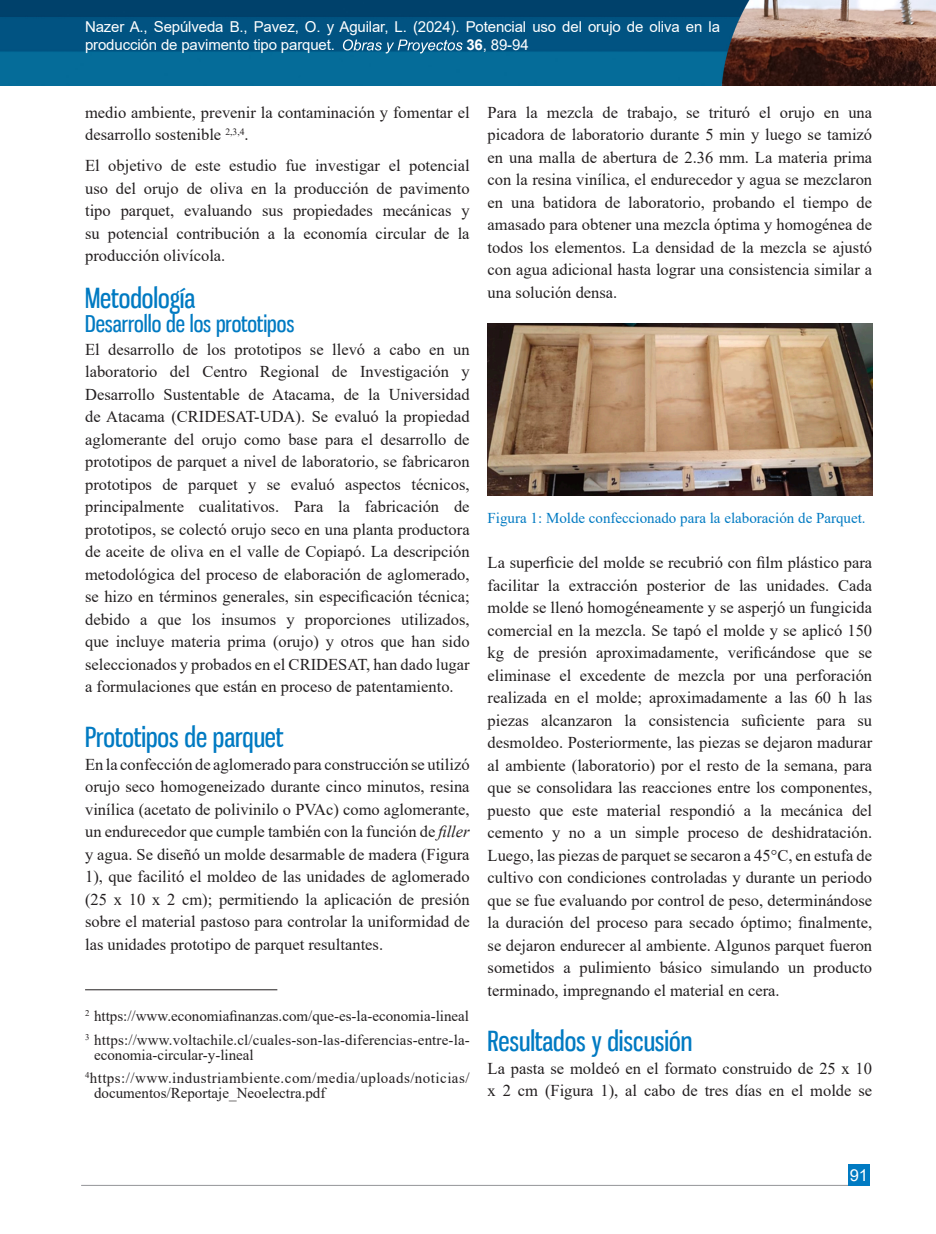
<style>
.page{position:relative;width:936px;height:1234px;background:#fff}
.page>*{position:absolute;margin:0;border:0;box-sizing:border-box;transform-origin:0 0}
.t1{font:27px "Gnuolane Free";color:#007ac2}
.t2{font:22.5px "Gnuolane Free";color:#007ac2}
.t3{font:16.5px/22.5px "Times New Roman";color:#231f20;text-align:justify}
.t4{font:16.5px "Arial";color:#fff}
.t5{font:15px/15px "Times New Roman";color:#231f20}
.t6{font:15px/18px "Arial";letter-spacing:-.01em;color:#fff}
.t7{font:15px/15px "Times New Roman";letter-spacing:.03em;color:#231f20}
.t8{font:15px "Times New Roman";color:#007ac2}
.s1{font-weight:700}
.s2{font-style:italic}
</style>
<div class="page">
<img style="left:0;top:0;width:935px;height:85px">
<hr style="left:81px;top:1184px;width:788px;height:1px;background:#939598">
<div style="left:848px;top:1164px;width:21px;height:21px;background:#007ac2"></div>
<svg style="left:343px;top:39px;width:119px;height:14px"></svg>
<img style="left:487px;top:323px;width:385px;height:172px">
<hr style="left:85px;top:989px;width:192px;height:1px;background:#231f20">
<p class="t6" style="left:85px;top:18px;width:636px">Nazer A., Sepúlveda B., Pavez, O. y Aguilar, L. (2024). Potencial uso del orujo de oliva en la producción de pavimento tipo parquet.</p>
<p class="t6" style="left:466px;top:36px;width:64px"><span class="s1">36</span>, 89-94</p>
<p class="t3" style="left:85px;top:100px;width:386px">medio ambiente, prevenir la contaminación y fomentar el desarrollo sostenible <sup>2,3,4</sup>.</p>
<p class="t3" style="left:85px;top:154px;width:386px">El objetivo de este estudio fue investigar el potencial uso del orujo de oliva en la producción de pavimento tipo parquet, evaluando sus propiedades mecánicas y su potencial contribución a la economía circular de la producción olivícola.</p>
<p class="t1" style="left:85px;top:281px;width:112px">Metodología</p>
<p class="t2" style="left:85px;top:310px;width:211px">Desarrollo de los prototipos</p>
<p class="t3" style="left:85px;top:337px;width:386px">El desarrollo de los prototipos se llevó a cabo en un laboratorio del Centro Regional de Investigación y Desarrollo Sustentable de Atacama, de la Universidad de Atacama (CRIDESAT-UDA). Se evaluó la propiedad aglomerante del orujo como base para el desarrollo de prototipos de parquet a nivel de laboratorio, se fabricaron prototipos de parquet y se evaluó aspectos técnicos, principalmente cualitativos. Para la fabricación de prototipos, se colectó orujo seco en una planta productora de aceite de oliva en el valle de Copiapó. La descripción metodológica del proceso de elaboración de aglomerado, se hizo en términos generales, sin especificación técnica; debido a que los insumos y proporciones utilizados, que incluye materia prima (orujo) y otros que han sido seleccionados y probados en el CRIDESAT, han dado lugar a formulaciones que están en proceso de patentamiento.</p>
<p class="t1" style="left:85px;top:720px;width:200px">Prototipos de parquet</p>
<p class="t3" style="left:85px;top:752px;width:386px">En la confección de aglomerado para construcción se utilizó orujo seco homogeneizado durante cinco minutos, resina vinílica (acetato de polivinilo o PVAc) como aglomerante, un endurecedor que cumple también con la función de <span class="s2">filler </span>y agua. Se diseñó un molde desarmable de madera (Figura 1), que facilitó el moldeo de las unidades de aglomerado (25 x 10 x 2 cm); permitiendo la aplicación de presión sobre el material pastoso para controlar la uniformidad de las unidades prototipo de parquet resultantes.</p>
<p class="t5" style="left:85px;top:1008px;width:385px"><sup>2</sup> https://www.economiafinanzas.com/que-es-la-economia-lineal</p>
<p class="t5" style="left:94px;top:1031px;width:377px;text-indent:-9px"><sup>3</sup> https://www.voltachile.cl/cuales-son-las-diferencias-entre-la&shy;economia-circular-y-lineal</p>
<p class="t7" style="left:94px;top:1070px;width:377px;text-indent:-9px"><sup>4</sup>https://www.industriambiente.com/media/uploads/noticias/ documentos/Reportaje_Neoelectra.pdf</p>
<p class="t3" style="left:487px;top:100px;width:386px">Para la mezcla de trabajo, se trituró el orujo en una picadora de laboratorio durante 5 min y luego se tamizó en una malla de abertura de 2.36 mm. La materia prima con la resina vinílica, el endurecedor y agua se mezclaron en una batidora de laboratorio, probando el tiempo de amasado para obtener una mezcla óptima y homogénea de todos los elementos. La densidad de la mezcla se ajustó con agua adicional hasta lograr una consistencia similar a una solución densa.</p>
<p class="t8" style="left:487px;top:507px;width:379px">Figura 1: Molde confeccionado para la elaboración de Parquet.</p>
<p class="t3" style="left:487px;top:550px;width:386px">La superficie del molde se recubrió con film plástico para facilitar la extracción posterior de las unidades. Cada molde se llenó homogéneamente y se asperjó un fungicida comercial en la mezcla. Se tapó el molde y se aplicó 150 kg de presión aproximadamente, verificándose que se eliminase el excedente de mezcla por una perforación realizada en el molde; aproximadamente a las 60 h las piezas alcanzaron la consistencia suficiente para su desmoldeo. Posteriormente, las piezas se dejaron madurar al ambiente (laboratorio) por el resto de la semana, para que se consolidara las reacciones entre los componentes, puesto que este material respondió a la mecánica del cemento y no a un simple proceso de deshidratación.<br>Luego, las piezas de parquet se secaron a 45°C, en estufa de cultivo con condiciones controladas y durante un periodo que se fue evaluando por control de peso, determinándose la duración del proceso para secado óptimo; finalmente, se dejaron endurecer al ambiente. Algunos parquet fueron sometidos a pulimiento básico simulando un producto terminado, impregnando el material en cera.</p>
<p class="t1" style="left:487px;top:1024px;width:206px">Resultados y discusión</p>
<p class="t3" style="left:487px;top:1055px;width:386px">La pasta se moldeó en el formato construido de 25 x 10 x 2 cm (Figura 1), al cabo de tres días en el molde se</p>
<p class="t4" style="left:849px;top:1163px;width:20px">91</p>
</div>
